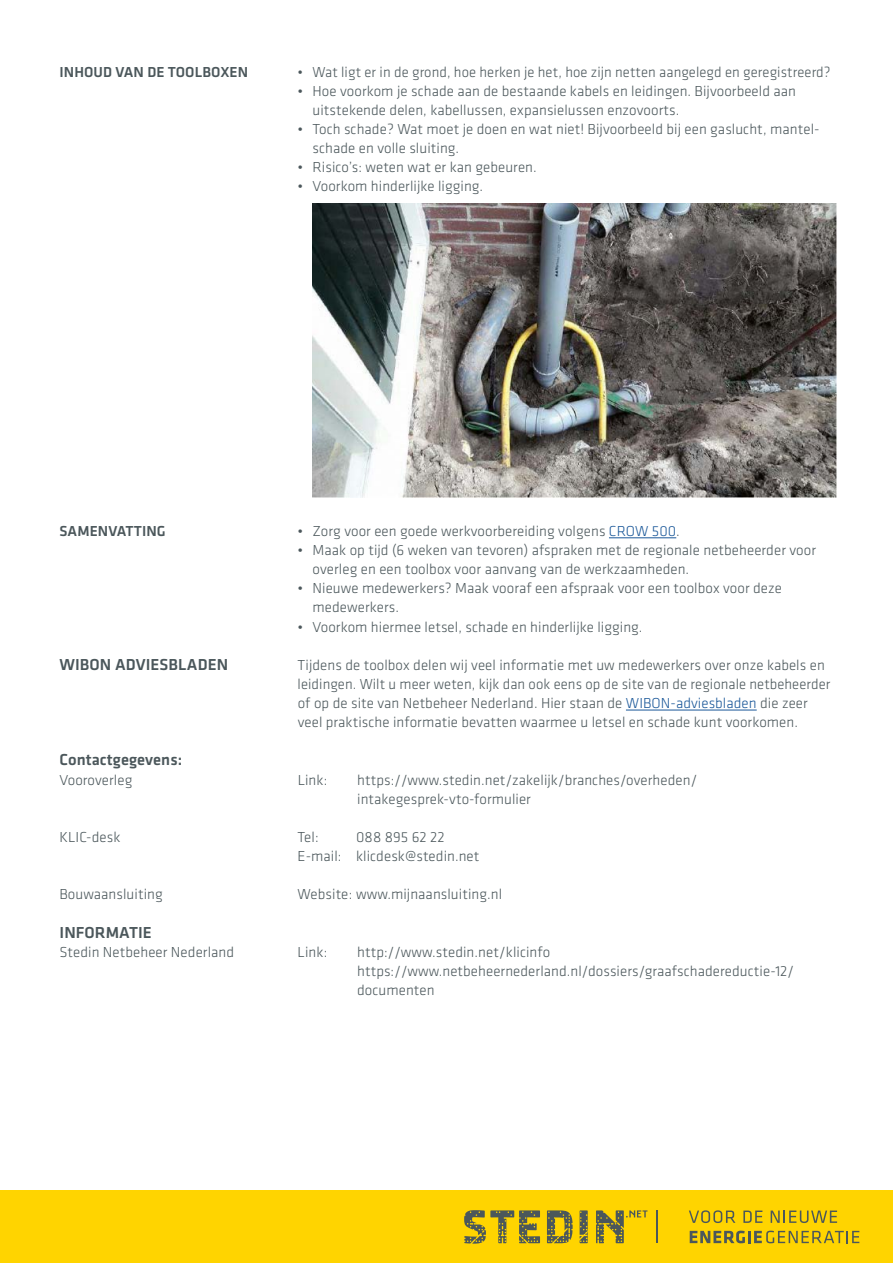
<style>
.page{position:relative;width:893px;height:1263px;background:#fff}
.page>*{position:absolute;margin:0;border:0;box-sizing:border-box;transform-origin:0 0}
.t1{font:500 16.5px "Klavika";letter-spacing:.005em;color:#4b575b}
.t2{font:300 15px/19.2px "Klavika";letter-spacing:.005em;color:#4b575b}
.t3{font:500 15px "Klavika";letter-spacing:.005em;color:#4b575b}
.s1{color:#1b5899}
</style>
<div class="page">
<div style="left:0;top:1191px;width:893px;height:72px;background:#ffd400"></div>
<svg style="left:580px;top:1210px;width:8px;height:33px"></svg>
<svg style="left:547px;top:1210px;width:26px;height:33px"></svg>
<svg style="left:464px;top:1210px;width:76px;height:33px"></svg>
<svg style="left:596px;top:1210px;width:51px;height:33px"></svg>
<svg style="left:689px;top:1210px;width:46px;height:13px"></svg>
<svg style="left:743px;top:1210px;width:19px;height:13px"></svg>
<svg style="left:771px;top:1210px;width:66px;height:13px"></svg>
<svg style="left:690px;top:1231px;width:169px;height:12px"></svg>
<hr style="left:656px;top:1210px;width:1px;height:33px;background:#4b575b">
<hr style="left:609px;top:537px;width:67px;height:1px;background:#1b5899">
<hr style="left:626px;top:710px;width:131px;height:1px;background:#1b5899">
<img style="left:313px;top:203px;width:523px;height:294px">
<p class="t3" style="left:60px;top:63px;width:190px">INHOUD VAN DE TOOLBOXEN</p>
<p class="t2" style="left:298px;top:62px;width:534px">• Wat ligt er in de grond, hoe herken je het, hoe zijn netten aangelegd en geregistreerd?</p>
<p class="t2" style="left:313px;top:81px;width:485px;text-indent:-15px">• Hoe voorkom je schade aan de bestaande kabels en leidingen. Bijvoorbeeld aan uitstekende delen, kabellussen, expansielussen enzovoorts.</p>
<p class="t2" style="left:313px;top:120px;width:509px;text-indent:-15px">• Toch schade? Wat moet je doen en wat niet! Bijvoorbeeld bij een gaslucht, mantel&shy;schade en volle sluiting.</p>
<p class="t2" style="left:298px;top:158px;width:241px">• Risico’s: weten wat er kan gebeuren.</p>
<p class="t2" style="left:298px;top:177px;width:187px">• Voorkom hinderlijke ligging.</p>
<p class="t3" style="left:60px;top:523px;width:108px">SAMENVATTING</p>
<p class="t1" style="left:60px;top:655px;width:170px">WIBON ADVIESBLADEN</p>
<p class="t1" style="left:60px;top:751px;width:124px">Contactgegevens:</p>
<p class="t2" style="left:60px;top:770px;width:74px">Vooroverleg</p>
<p class="t2" style="left:60px;top:828px;width:62px">KLIC-desk</p>
<p class="t2" style="left:60px;top:885px;width:105px">Bouwaansluiting</p>
<p class="t1" style="left:60px;top:923px;width:94px">INFORMATIE</p>
<p class="t2" style="left:60px;top:942px;width:176px">Stedin Netbeheer Nederland</p>
<p class="t2" style="left:298px;top:521px;width:384px">• Zorg voor een goede werkvoorbereiding volgens <span class="s1">CROW 500</span>.</p>
<p class="t2" style="left:313px;top:541px;width:505px;text-indent:-15px">• Maak op tijd (6 weken van tevoren) afspraken met de regionale netbeheerder voor overleg en een toolbox voor aanvang van de werkzaamheden.</p>
<p class="t2" style="left:313px;top:579px;width:471px;text-indent:-15px">• Nieuwe medewerkers? Maak vooraf een afspraak voor een toolbox voor deze medewerkers.</p>
<p class="t2" style="left:298px;top:617px;width:346px">• Voorkom hiermee letsel, schade en hinderlijke ligging.</p>
<p class="t2" style="left:298px;top:655px;width:534px">Tijdens de toolbox delen wij veel informatie met uw medewerkers over onze kabels en leidingen. Wilt u meer weten, kijk dan ook eens op de site van de regionale netbeheerder of op de site van Netbeheer Nederland. Hier staan de <span class="s1">WIBON-adviesbladen</span> die zeer veel praktische informatie bevatten waarmee u letsel en schade kunt voorkomen.</p>
<p class="t2" style="left:298px;top:770px;width:31px">Link:</p>
<p class="t2" style="left:357px;top:770px;width:342px">https://www.stedin.net/zakelijk/branches/overheden/ intakegesprek-vto-formulier</p>
<p class="t2" style="left:298px;top:828px;width:23px">Tel:</p>
<p class="t2" style="left:298px;top:828px;width:183px;text-indent:58px">088 895 62 22<br>E-mail: klicdesk@stedin.net</p>
<p class="t2" style="left:298px;top:885px;width:206px">Website: www.mijnaansluiting.nl</p>
<p class="t2" style="left:298px;top:942px;width:31px">Link:</p>
<p class="t2" style="left:357px;top:942px;width:439px">http://www.stedin.net/klicinfo https://www.netbeheernederland.nl/dossiers/graafschadereductie-12/ documenten</p>
</div>
